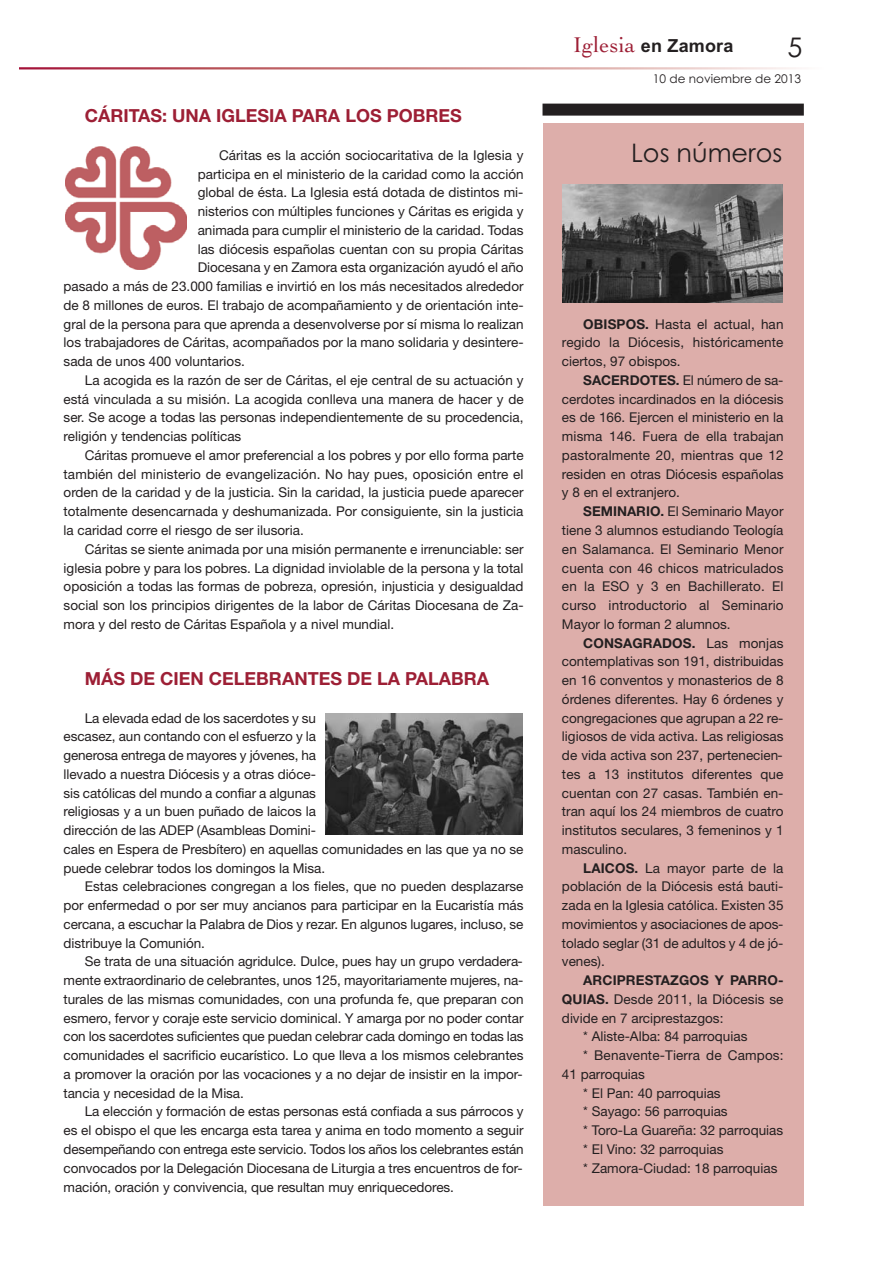
<style>
.page{position:relative;width:893px;height:1265px;background:#fff}
.page>*{position:absolute;margin:0;border:0;box-sizing:border-box;transform-origin:0 0}
.t1{font:27px "Century Gothic";color:#231f20}
.t2{font:25.5px "Century Gothic";color:#231f20}
.t3{font:700 18px "Helvetica Neue";color:#9d1f35}
.t4{font:700 18px "Arial";letter-spacing:.01em;color:#231f20}
.t5{font:13.5px/18.8px "Helvetica Neue";color:#231f20;text-align:justify}
.t6{font:700 13.5px "Helvetica Neue";letter-spacing:.01em;color:#231f20}
.t7{font:12px "Century Gothic";color:#231f20}
.s1{font-family:"Cochin";font-weight:400;font-size:22.5px;color:#9d1f35}
.s2{font-weight:700}
</style>
<div class="page">
<img style="left:20px;top:67px;width:776px;height:2px">
<div style="left:543px;top:123px;width:260px;height:1082px;background:#ddaeaa"></div>
<div style="left:542px;top:104px;width:261px;height:12px;background:#231f20"></div>
<img style="left:562px;top:184px;width:220px;height:118px">
<img style="left:65px;top:147px;width:122px;height:123px">
<img style="left:325px;top:713px;width:197px;height:121px">
<h3 class="t3" style="left:85px;top:109px;width:378px">CÁRITAS: UNA IGLESIA PARA LOS POBRES</h3>
<p class="t5" style="left:219px;top:147px;width:306px">Cáritas es la acción sociocaritativa de la Iglesia y</p>
<p class="t5" style="left:198px;top:166px;width:327px">participa en el ministerio de la caridad como la acción</p>
<p class="t5" style="left:198px;top:184px;width:327px">global de ésta. La Iglesia está dotada de distintos mi-</p>
<p class="t5" style="left:198px;top:203px;width:327px">nisterios con múltiples funciones y Cáritas es erigida y</p>
<p class="t5" style="left:198px;top:222px;width:327px">animada para cumplir el ministerio de la caridad. Todas</p>
<p class="t5" style="left:198px;top:241px;width:327px">las diócesis españolas cuentan con su propia Cáritas</p>
<p class="t5" style="left:198px;top:259px;width:327px">Diocesana y en Zamora esta organización ayudó el año</p>
<p class="t5" style="left:64px;top:278px;width:461px">pasado a más de 23.000 familias e invirtió en los más necesitados alrededor</p>
<p class="t5" style="left:64px;top:297px;width:461px">de 8 millones de euros. El trabajo de acompañamiento y de orientación inte-</p>
<p class="t5" style="left:64px;top:316px;width:461px">gral de la persona para que aprenda a desenvolverse por sí misma lo realizan</p>
<p class="t5" style="left:64px;top:334px;width:461px">los trabajadores de Cáritas, acompañados por la mano solidaria y desintere-</p>
<p class="t5" style="left:64px;top:353px;width:183px">sada de unos 400 voluntarios.</p>
<p class="t5" style="left:85px;top:372px;width:440px">La acogida es la razón de ser de Cáritas, el eje central de su actuación y</p>
<p class="t5" style="left:64px;top:391px;width:461px">está vinculada a su misión. La acogida conlleva una manera de hacer y de</p>
<p class="t5" style="left:64px;top:409px;width:461px">ser. Se acoge a todas las personas independientemente de su procedencia,</p>
<p class="t5" style="left:64px;top:428px;width:179px">religión y tendencias políticas</p>
<p class="t5" style="left:85px;top:447px;width:440px">Cáritas promueve el amor preferencial a los pobres y por ello forma parte</p>
<p class="t5" style="left:64px;top:466px;width:461px">también del ministerio de evangelización. No hay pues, oposición entre el</p>
<p class="t5" style="left:64px;top:484px;width:461px">orden de la caridad y de la justicia. Sin la caridad, la justicia puede aparecer</p>
<p class="t5" style="left:64px;top:503px;width:461px">totalmente desencarnada y deshumanizada. Por consiguiente, sin la justicia</p>
<p class="t5" style="left:64px;top:522px;width:242px">la caridad corre el riesgo de ser ilusoria.</p>
<p class="t5" style="left:85px;top:541px;width:440px">Cáritas se siente animada por una misión permanente e irrenunciable: ser</p>
<p class="t5" style="left:64px;top:559px;width:461px">iglesia pobre y para los pobres. La dignidad inviolable de la persona y la total</p>
<p class="t5" style="left:64px;top:578px;width:461px">oposición a todas las formas de pobreza, opresión, injusticia y desigualdad</p>
<p class="t5" style="left:64px;top:597px;width:461px">social son los principios dirigentes de la labor de Cáritas Diocesana de Za-</p>
<p class="t5" style="left:64px;top:616px;width:332px">mora y del resto de Cáritas Española y a nivel mundial.</p>
<h3 class="t3" style="left:85px;top:672px;width:406px">MÁS DE CIEN CELEBRANTES DE LA PALABRA</h3>
<p class="t5" style="left:64px;top:709px;width:461px;text-align:left;text-indent:21px">La elevada edad de los sacerdotes y su<br>escasez, aun contando con el esfuerzo y la<br>generosa entrega de mayores y jóvenes, ha<br>llevado a nuestra Diócesis y a otras dióce-<br>sis católicas del mundo a confiar a algunas<br>religiosas y a un buen puñado de laicos la<br>dirección de las ADEP (Asambleas Domini-<br>cales en Espera de Presbítero) en aquellas comunidades en las que ya no se puede celebrar todos los domingos la Misa.</p>
<p class="t5" style="left:64px;top:878px;width:461px;text-indent:21px">Estas celebraciones congregan a los fieles, que no pueden desplazarse por enfermedad o por ser muy ancianos para participar en la Eucaristía más cercana, a escuchar la Palabra de Dios y rezar. En algunos lugares, incluso, se distribuye la Comunión.</p>
<p class="t5" style="left:64px;top:953px;width:461px;text-indent:21px">Se trata de una situación agridulce. Dulce, pues hay un grupo verdadera&shy;mente extraordinario de celebrantes, unos 125, mayoritariamente mujeres, na&shy;turales de las mismas comunidades, con una profunda fe, que preparan con esmero, fervor y coraje este servicio dominical. Y amarga por no poder contar con los sacerdotes suficientes que puedan celebrar cada domingo en todas las comunidades el sacrificio eucarístico. Lo que lleva a los mismos celebrantes a promover la oración por las vocaciones y a no dejar de insistir en la impor&shy;tancia y necesidad de la Misa.</p>
<p class="t5" style="left:64px;top:1103px;width:461px;text-indent:21px">La elección y formación de estas personas está confiada a sus párrocos y es el obispo el que les encarga esta tarea y anima en todo momento a seguir desempeñando con entrega este servicio. Todos los años los celebrantes están convocados por la Delegación Diocesana de Liturgia a tres encuentros de for&shy;mación, oración y convivencia, que resultan muy enriquecedores.</p>
<h3 class="t4" style="left:573px;top:35px;width:162px"><span class="s1">Iglesia</span> en Zamora</h3>
<h1 class="t1" style="left:787px;top:37px;width:16px">5</h1>
<p class="t7" style="left:653px;top:75px;width:150px">10 de noviembre de 2013</p>
<h2 class="t2" style="left:631px;top:143px;width:153px">Los números</h2>
<p class="t5" style="left:562px;top:316px;width:223px;text-indent:21px"><span class="s2">OBISPOS.</span> Hasta el actual, han regido la Diócesis, históricamente ciertos, 97 obispos.</p>
<p class="t5" style="left:562px;top:372px;width:223px;text-indent:21px"><span class="s2">SACERDOTES.</span> El número de sa&shy;cerdotes incardinados en la diócesis es de 166. Ejercen el ministerio en la misma 146. Fuera de ella trabajan pastoralmente 20, mientras que 12 residen en otras Diócesis españolas y 8 en el extranjero.</p>
<p class="t5" style="left:562px;top:503px;width:223px;text-indent:21px"><span class="s2">SEMINARIO.</span> El Seminario Mayor tiene 3 alumnos estudiando Teología en Salamanca. El Seminario Menor cuenta con 46 chicos matriculados en la ESO y 3 en Bachillerato. El curso introductorio al Seminario Mayor lo forman 2 alumnos.</p>
<p class="t5" style="left:562px;top:634px;width:223px;text-indent:21px"><span class="s2">CONSAGRADOS.</span> Las monjas contemplativas son 191, distribuidas en 16 conventos y monasterios de 8 órdenes diferentes. Hay 6 órdenes y congregaciones que agrupan a 22 re&shy;ligiosos de vida activa. Las religiosas de vida activa son 237, pertenecien&shy;tes a 13 institutos diferentes que cuentan con 27 casas. También en&shy;tran aquí los 24 miembros de cuatro institutos seculares, 3 femeninos y 1 masculino.</p>
<p class="t5" style="left:562px;top:859px;width:223px;text-indent:21px"><span class="s2">LAICOS.</span> La mayor parte de la población de la Diócesis está bauti&shy;zada en la Iglesia católica. Existen 35 movimientos y asociaciones de apos&shy;tolado seglar (31 de adultos y 4 de jó&shy;venes).</p>
<p class="t6" style="left:583px;top:975px;width:202px">ARCIPRESTAZGOS Y PARRO-</p>
<p class="t5" style="left:562px;top:991px;width:223px"><span class="s2">QUIAS.</span> Desde 2011, la Diócesis se</p>
<p class="t5" style="left:562px;top:1009px;width:163px">divide en 7 arciprestazgos:</p>
<p class="t5" style="left:583px;top:1028px;width:166px">* Aliste-Alba: 84 parroquias</p>
<p class="t5" style="left:583px;top:1047px;width:202px">* Benavente-Tierra de Campos:</p>
<p class="t5" style="left:562px;top:1066px;width:84px">41 parroquias</p>
<p class="t5" style="left:583px;top:1084px;width:139px">* El Pan: 40 parroquias</p>
<p class="t5" style="left:583px;top:1103px;width:146px">* Sayago: 56 parroquias</p>
<p class="t5" style="left:583px;top:1122px;width:201px">* Toro-La Guareña: 32 parroquias</p>
<p class="t5" style="left:583px;top:1141px;width:142px">* El Vino: 32 parroquias</p>
<p class="t5" style="left:583px;top:1159px;width:196px">* Zamora-Ciudad: 18 parroquias</p>
</div>
